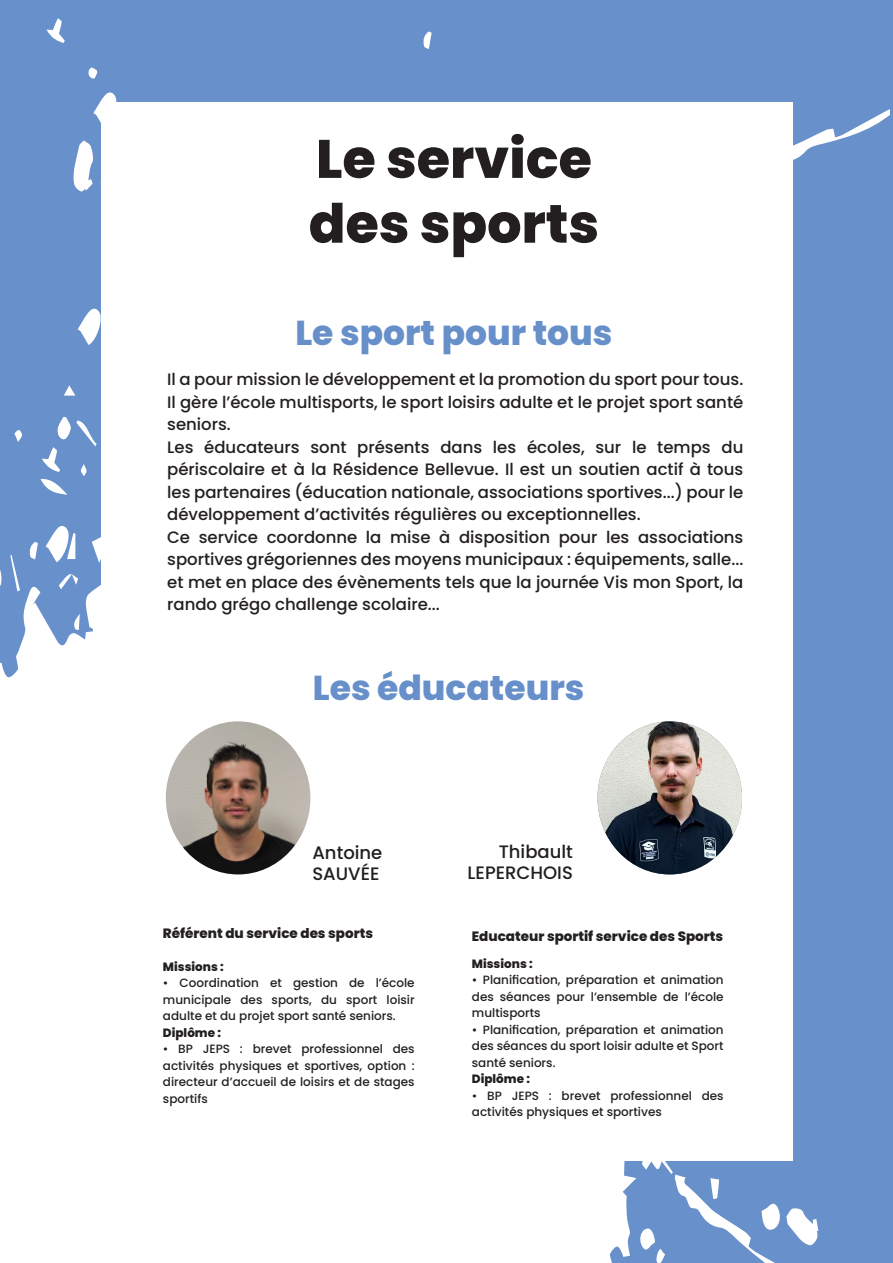
<style>
.page{position:relative;width:893px;height:1263px;background:#6890ca}
.page>*{position:absolute;margin:0;border:0;box-sizing:border-box;transform-origin:0 0}
.t1{font:800 54px "Poppins";color:#231f20}
.t2{font:800 34.5px "Poppins";color:#6790ca}
.t3{font:500 18px "Poppins";color:#231f20}
.t4{font:500 16.5px/22.5px "Poppins";color:#231f20;text-align:justify}
.t5{font:800 13.5px "Poppins";color:#231f20}
.t6{font:500 12px/16.5px "Poppins";color:#231f20;text-align:justify}
.t7{font:800 12px "Poppins";color:#231f20}
</style>
<div class="page">
<svg style="left:78px;top:309px;width:23px;height:36px"></svg>
<svg style="left:93px;top:92px;width:24px;height:31px"></svg>
<svg style="left:423px;top:31px;width:9px;height:18px"></svg>
<svg style="left:0;top:479px;width:675px;height:784px;background:#ecf1f8"></svg>
<svg style="left:14px;top:430px;width:8px;height:12px"></svg>
<svg style="left:72px;top:614px;width:8px;height:16px"></svg>
<svg style="left:639px;top:1228px;width:26px;height:35px"></svg>
<svg style="left:792px;top:103px;width:98px;height:63px"></svg>
<svg style="left:73px;top:140px;width:20px;height:51px"></svg>
<svg style="left:675px;top:1174px;width:143px;height:89px"></svg>
<svg style="left:88px;top:68px;width:9px;height:11px"></svg>
<svg style="left:46px;top:18px;width:19px;height:25px"></svg>
<svg style="left:92px;top:510px;width:9px;height:53px"></svg>
<svg style="left:41px;top:385px;width:60px;height:113px"></svg>
<div style="left:101px;top:102px;width:691px;height:1059px;background:#fff"></div>
<img style="left:597px;top:721px;width:145px;height:153px">
<img style="left:166px;top:721px;width:144px;height:153px">
<p class="t1" style="left:316px;top:128px;width:277px">Le service</p>
<p class="t1" style="left:309px;top:192px;width:292px">des sports</p>
<p class="t2" style="left:295px;top:312px;width:319px">Le sport pour tous</p>
<p class="t4" style="left:167px;top:368px;width:578px">Il a pour mission le développement et la promotion du sport pour tous.<br>Il gère l’école multisports, le sport loisirs adulte et le projet sport santé seniors.</p>
<p class="t4" style="left:167px;top:436px;width:578px">Les éducateurs sont présents dans les écoles, sur le temps du périscolaire et à la Résidence Bellevue. Il est un soutien actif à tous les partenaires (éducation nationale, associations sportives...) pour le développement d’activités régulières ou exceptionnelles.</p>
<p class="t4" style="left:167px;top:526px;width:578px">Ce service coordonne la mise à disposition pour les associations sportives grégoriennes des moyens municipaux : équipements, salle... et met en place des évènements tels que la journée Vis mon Sport, la rando grégo challenge scolaire...</p>
<p class="t2" style="left:313px;top:667px;width:273px">Les éducateurs</p>
<p class="t3" style="left:312px;top:842px;width:71px">Antoine</p>
<p class="t3" style="left:312px;top:863px;width:69px">SAUVÉE</p>
<p class="t5" style="left:163px;top:925px;width:212px">Référent du service des sports</p>
<p class="t7" style="left:163px;top:959px;width:62px">Missions :</p>
<p class="t6" style="left:163px;top:975px;width:253px">• Coordination et gestion de l’école municipale des sports, du sport loisir adulte et du projet sport santé seniors.</p>
<p class="t7" style="left:163px;top:1025px;width:60px">Diplôme :</p>
<p class="t6" style="left:163px;top:1041px;width:253px">• BP JEPS : brevet professionnel des activités physiques et sportives, option : directeur d’accueil de loisirs et de stages sportifs</p>
<p class="t3" style="left:499px;top:841px;width:76px">Thibault</p>
<p class="t3" style="left:468px;top:863px;width:107px">LEPERCHOIS</p>
<p class="t5" style="left:472px;top:928px;width:253px">Educateur sportif service des Sports</p>
<p class="t7" style="left:472px;top:957px;width:62px">Missions :</p>
<p class="t6" style="left:472px;top:972px;width:253px">• Planification, préparation et animation des séances pour l’ensemble de l’école multisports</p>
<p class="t6" style="left:472px;top:1021px;width:253px">• Planification, préparation et animation des séances du sport loisir adulte et Sport santé seniors.</p>
<p class="t7" style="left:472px;top:1072px;width:60px">Diplôme :</p>
<p class="t6" style="left:472px;top:1087px;width:253px">• BP JEPS : brevet professionnel des activités physiques et sportives</p>
</div>
